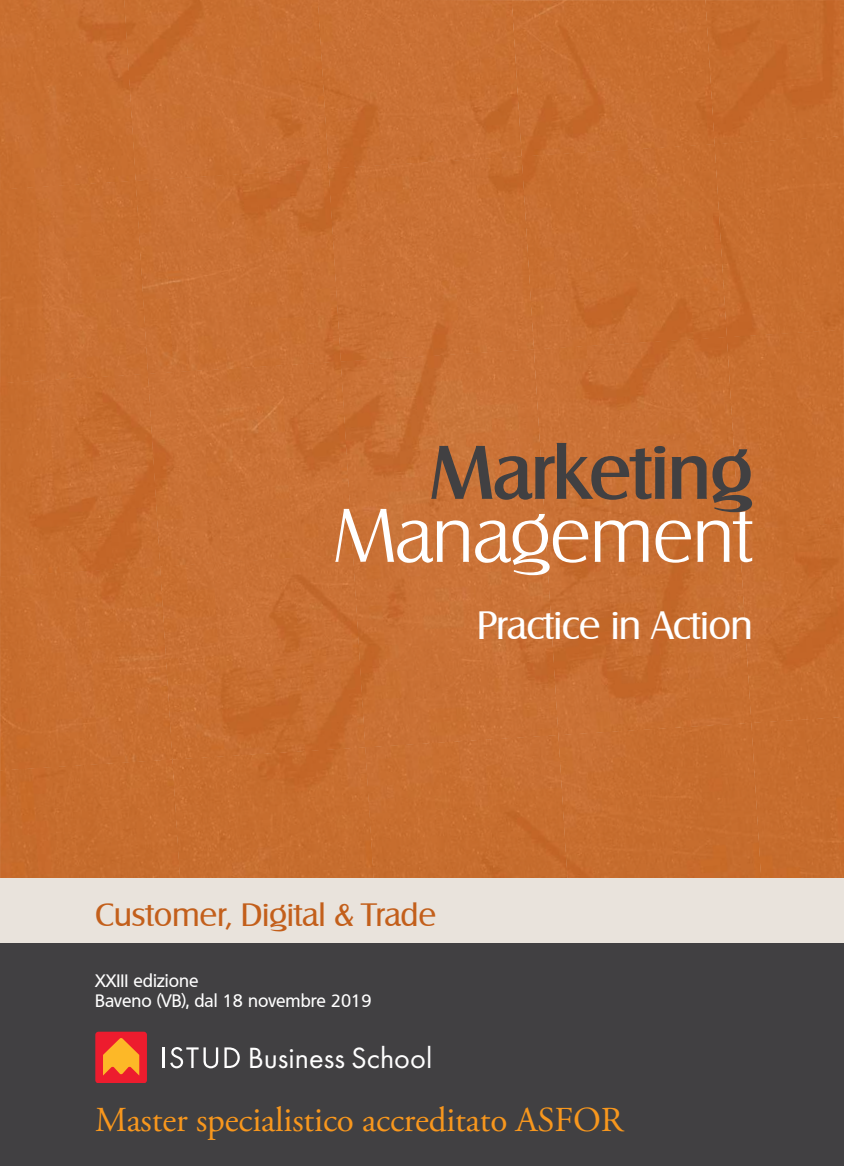
<style>
.page{position:relative;width:844px;height:1166px;background:#fff}
.page>*{position:absolute;margin:0;border:0;box-sizing:border-box;transform-origin:0 0}
.t1{font:300 73.5px "Salzburg";letter-spacing:-.015em;color:#fff}
.t2{font:500 73.5px "Salzburg";letter-spacing:-.015em;color:#414042}
.t3{font:38.5px "Salzburg";letter-spacing:-.015em;color:#fff}
.t4{font:35px "Adobe Garamond Pro";letter-spacing:-.005em;color:#f8971d}
.t5{font:31.5px "Salzburg";letter-spacing:-.01em;color:#c35f1b}
.t6{font:30.45px "Futura";color:#fff}
.t7{font:500 17.5px/19.2px "Quebec";color:#fff}
</style>
<div class="page">
<div style="left:0;top:0;width:124px;height:180px;background:#c86f30"></div>
<img style="left:124px;top:0;width:193px;height:180px">
<div style="left:317px;top:0;width:194px;height:168px;background:#c97034"></div>
<div style="left:511px;top:0;width:194px;height:156px;background:#c76e30"></div>
<div style="left:705px;top:0;width:138px;height:144px;background:#c56b2d"></div>
<div style="left:0;top:180px;width:135px;height:193px;background:#c86f31"></div>
<img style="left:135px;top:168px;width:193px;height:205px">
<img style="left:328px;top:156px;width:193px;height:205px">
<div style="left:521px;top:144px;width:193px;height:205px;background:#c86e30"></div>
<div style="left:714px;top:136px;width:129px;height:201px;background:#c76d2e"></div>
<div style="left:0;top:373px;width:148px;height:193px;background:#c76d2f"></div>
<img style="left:148px;top:361px;width:192px;height:205px">
<img style="left:340px;top:349px;width:193px;height:205px">
<img style="left:533px;top:337px;width:193px;height:205px">
<div style="left:726px;top:329px;width:117px;height:200px;background:#c86e30"></div>
<div style="left:0;top:566px;width:160px;height:193px;background:#c86e30"></div>
<img style="left:160px;top:554px;width:193px;height:205px">
<img style="left:353px;top:542px;width:193px;height:205px">
<img style="left:546px;top:529px;width:192px;height:206px">
<img style="left:738px;top:523px;width:105px;height:199px">
<div style="left:0;top:759px;width:172px;height:119px;background:#c76c2e"></div>
<div style="left:172px;top:747px;width:193px;height:131px;background:#c76d2f"></div>
<div style="left:365px;top:735px;width:193px;height:143px;background:#c86e30"></div>
<div style="left:558px;top:722px;width:192px;height:156px;background:#c76d2f"></div>
<div style="left:750px;top:717px;width:93px;height:161px;background:#c66c2e"></div>
<div style="left:0;top:937px;width:843px;height:229px;background:#414042"></div>
<div style="left:0;top:878px;width:843px;height:64px;background:#e9e3dc"></div>
<hr style="left:162px;top:1047px;width:2px;height:21px;background:#fff">
<svg style="left:170px;top:1047px;width:48px;height:21px"></svg>
<svg style="left:224px;top:1047px;width:16px;height:21px"></svg>
<div style="left:95px;top:1031px;width:52px;height:51px;background:#ed1c2e;border-radius:3px"></div>
<svg style="left:103px;top:1038px;width:36px;height:37px"></svg>
<hr style="left:843px;top:891px;width:1px;height:275px;background:#e6e7e8">
<h1 class="t2" style="left:429px;top:428px;width:324px">Marketing</h1>
<h1 class="t1" style="left:333px;top:492px;width:421px">Management</h1>
<h2 class="t3" style="left:476px;top:602px;width:277px">Practice in Action</h2>
<h3 class="t5" style="left:95px;top:895px;width:342px">Customer, Digital &amp; Trade</h3>
<p class="t7" style="left:95px;top:971px;width:277px">XXIII edizione<br>Baveno (VB), dal 18 novembre 2019</p>
<h3 class="t6" style="left:247px;top:1037px;width:186px">Business School</h3>
<h3 class="t4" style="left:95px;top:1099px;width:529px">Master specialistico accreditato ASFOR</h3>
</div>
